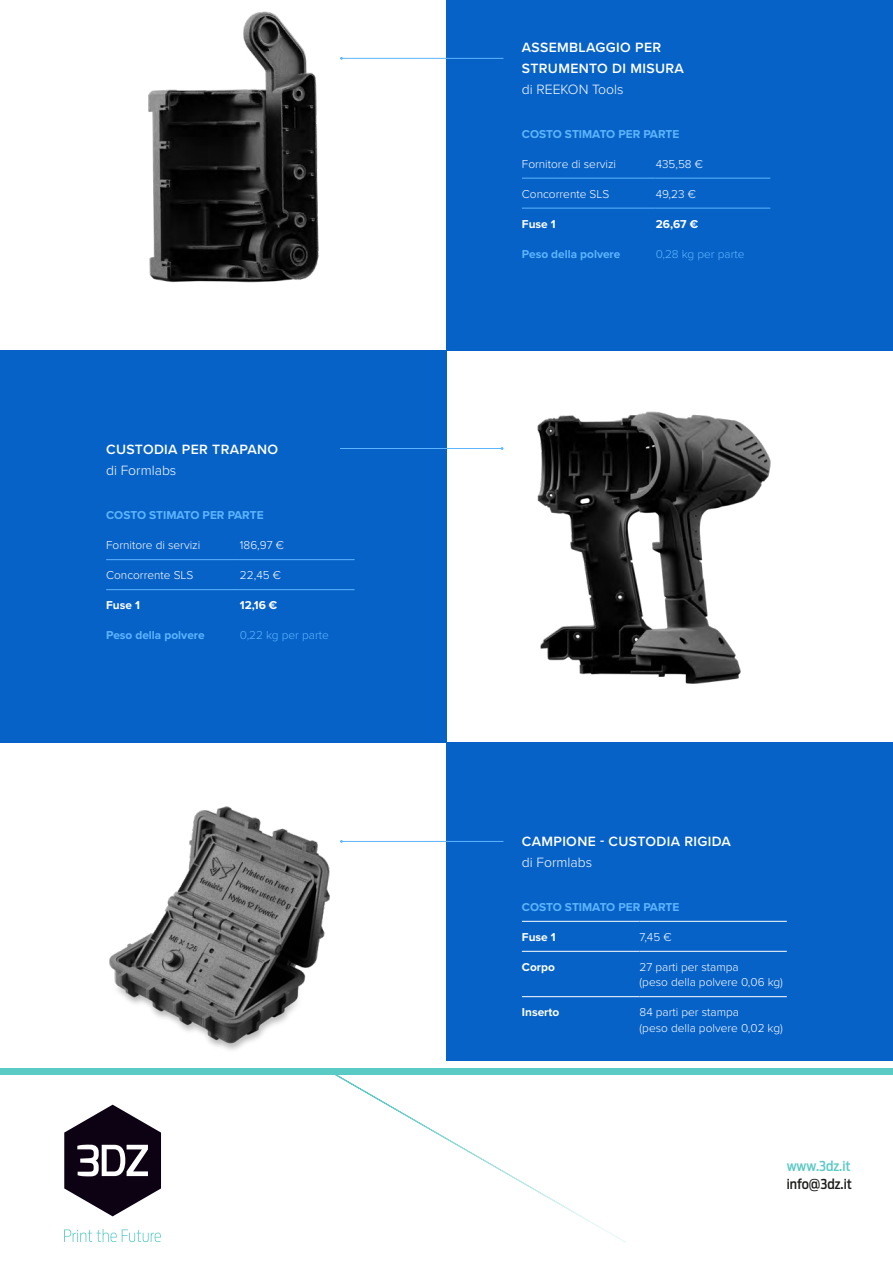
<style>
.page{position:relative;width:893px;height:1263px;background:#fff}
.page>*{position:absolute;margin:0;border:0;box-sizing:border-box;transform-origin:0 0}
.t1{font:600 13.95px/21px "Proxima Nova";letter-spacing:.025em;color:#fff}
.t2{font:500 13.65px/18.3px "Antenna Cond";color:#1d1d1b}
.t3{font:300 11.85px/15.3px "Proxima Nova";color:#fff}
.t4{font:700 11.85px "Proxima Nova";color:#5db5ff}
.t5{font:700 11.85px "Proxima Nova";color:#fff}
.t6{font:300 11.85px "Proxima Nova";color:#5db5ff}
.s1{font-weight:300}
.s2{color:#5acac5}
</style>
<div class="page">
<div style="left:446px;top:742px;width:447px;height:321px;background:#0762c8"></div>
<svg style="left:64px;top:1105px;width:97px;height:111px"></svg>
<svg style="left:64px;top:1229px;width:97px;height:13px"></svg>
<svg style="left:335px;top:1075px;width:291px;height:168px"></svg>
<div style="left:0;top:1062px;width:893px;height:13px;background:#5acac5"></div>
<div style="left:0;top:1062px;width:893px;height:6px;background:#fff"></div>
<img style="left:148px;top:11px;width:298px;height:272px">
<img style="left:446px;top:362px;width:325px;height:380px">
<div style="left:446px;top:0;width:416px;height:350px;background:#0762c8"></div>
<hr style="left:522px;top:178px;width:134px;height:1px;background:#5db5ff">
<hr style="left:656px;top:178px;width:114px;height:1px;background:#5db5ff">
<hr style="left:522px;top:208px;width:134px;height:1px;background:#5db5ff">
<hr style="left:656px;top:208px;width:114px;height:1px;background:#5db5ff">
<div style="left:31px;top:350px;width:415px;height:392px;background:#0762c8"></div>
<hr style="left:106px;top:559px;width:134px;height:1px;background:#5db5ff">
<hr style="left:240px;top:559px;width:115px;height:1px;background:#5db5ff">
<hr style="left:106px;top:589px;width:134px;height:1px;background:#5db5ff">
<hr style="left:240px;top:589px;width:115px;height:1px;background:#5db5ff">
<hr style="left:522px;top:921px;width:118px;height:1px;background:#fff">
<hr style="left:640px;top:921px;width:147px;height:1px;background:#fff">
<hr style="left:522px;top:951px;width:118px;height:1px;background:#fff">
<hr style="left:640px;top:951px;width:147px;height:1px;background:#fff">
<hr style="left:522px;top:996px;width:118px;height:1px;background:#fff">
<hr style="left:640px;top:996px;width:147px;height:1px;background:#fff">
<hr style="left:341px;top:58px;width:162px;height:1px;background:#5db5ff">
<hr style="left:341px;top:841px;width:162px;height:1px;background:#5db5ff">
<hr style="left:340px;top:448px;width:162px;height:1px;background:#5db5ff">
<img style="left:109px;top:806px;width:234px;height:244px">
<div style="left:851px;top:0;width:42px;height:350px;background:#0762c8"></div>
<div style="left:0;top:350px;width:36px;height:392px;background:#0762c8"></div>
<p class="t1" style="left:106px;top:439px;width:174px">CUSTODIA PER TRAPANO <span class="s1">di Formlabs</span></p>
<p class="t4" style="left:106px;top:507px;width:159px">COSTO STIMATO PER PARTE</p>
<p class="t3" style="left:106px;top:537px;width:96px">Fornitore di servizi</p>
<p class="t3" style="left:240px;top:537px;width:46px">186,97 €</p>
<p class="t3" style="left:106px;top:567px;width:89px">Concorrente SLS</p>
<p class="t3" style="left:240px;top:567px;width:43px">22,45 €</p>
<p class="t5" style="left:106px;top:596px;width:35px">Fuse 1</p>
<p class="t5" style="left:240px;top:596px;width:39px">12,16 €</p>
<p class="t4" style="left:106px;top:626px;width:100px">Peso della polvere</p>
<p class="t6" style="left:240px;top:626px;width:90px">0,22 kg per parte</p>
<p class="t1" style="left:522px;top:36px;width:163px">ASSEMBLAGGIO PER<br>STRUMENTO DI MISURA <span class="s1">di REEKON Tools</span></p>
<p class="t4" style="left:522px;top:125px;width:159px">COSTO STIMATO PER PARTE</p>
<p class="t3" style="left:522px;top:156px;width:96px">Fornitore di servizi</p>
<p class="t3" style="left:656px;top:156px;width:49px">435,58 €</p>
<p class="t3" style="left:522px;top:186px;width:89px">Concorrente SLS</p>
<p class="t3" style="left:656px;top:186px;width:42px">49,23 €</p>
<p class="t5" style="left:522px;top:215px;width:35px">Fuse 1</p>
<p class="t5" style="left:656px;top:215px;width:44px">26,67 €</p>
<p class="t4" style="left:522px;top:245px;width:100px">Peso della polvere</p>
<p class="t6" style="left:656px;top:245px;width:90px">0,28 kg per parte</p>
<p class="t1" style="left:522px;top:830px;width:211px">CAMPIONE - CUSTODIA RIGIDA <span class="s1">di Formlabs</span></p>
<p class="t4" style="left:522px;top:898px;width:159px">COSTO STIMATO PER PARTE</p>
<p class="t5" style="left:522px;top:928px;width:35px">Fuse 1</p>
<p class="t3" style="left:640px;top:929px;width:33px">7,45 €</p>
<p class="t5" style="left:522px;top:958px;width:35px">Corpo</p>
<p class="t3" style="left:640px;top:959px;width:145px">27 parti per stampa<br>(peso della polvere 0,06 kg)</p>
<p class="t5" style="left:522px;top:1003px;width:39px">Inserto</p>
<p class="t3" style="left:640px;top:1004px;width:145px">84 parti per stampa<br>(peso della polvere 0,02 kg)</p>
<p class="t2" style="left:787px;top:1156px;width:67px"><span class="s2">www.3dz.it </span>info@3dz.it</p>
</div>
